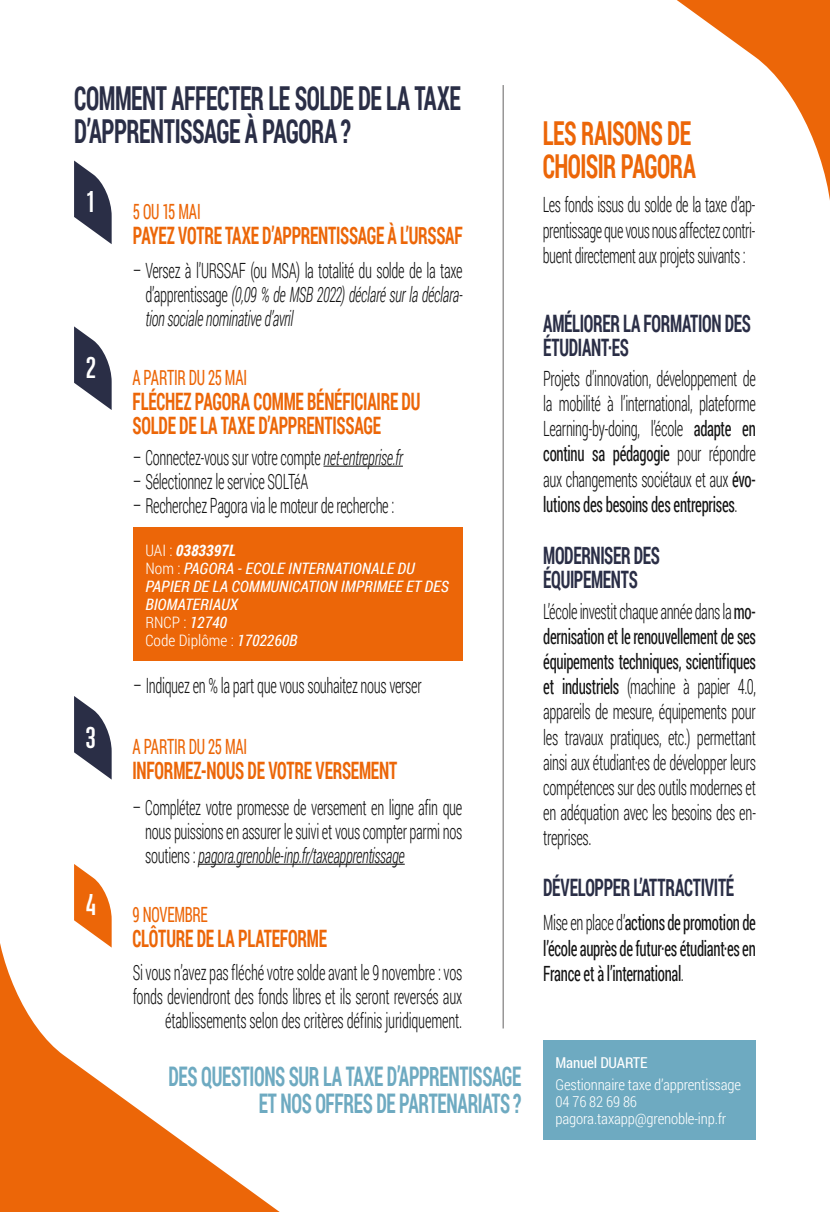
<style>
.page{position:relative;width:830px;height:1212px;background:#fff}
.page>*{position:absolute;margin:0;border:0;box-sizing:border-box;transform-origin:0 0}
.t1{font:700 33px/33px "Roboto Condensed";letter-spacing:-.02em;color:#2a2e46;scale:.7 1}
.t2{font:700 33px/33px "Roboto Condensed";letter-spacing:-.02em;color:#ec6608;scale:.7 1}
.t3{font:700 30px "Ando";color:#fff}
.t4{font:700 27px/27px "Roboto Condensed";letter-spacing:-.015em;color:#6eaac1;text-align:right;scale:.69 1}
.t5{font:700 24px/24px "Roboto Condensed";letter-spacing:-.015em;color:#ec6608;scale:.7 1}
.t6{font:700 24px/24px "Roboto Condensed";letter-spacing:-.015em;color:#2a2e46;scale:.7 1}
.t7{font:300 21px/25.2px "Roboto Condensed";letter-spacing:-.02em;color:#131313;text-align:justify;scale:.7 1}
.t8{font:italic 300 21px/24px "Roboto Condensed";letter-spacing:-.02em;color:#131313;text-align:justify;scale:.7 1}
.t9{font:300 21px/25.2px "Roboto Condensed";letter-spacing:-.02em;color:#131313;text-align:justify;scale:.69 1}
.t10{font:21px/25.2px "Roboto Condensed";letter-spacing:-.02em;color:#131313;text-align:justify;scale:.7 1}
.t11{font:21px "Roboto Condensed";letter-spacing:-.015em;color:#ec6608;scale:.7 1}
.t12{font:italic 15.75px/18px "Roboto Condensed";color:#fff}
.t13{font:300 15px/17.2px "Roboto Condensed";letter-spacing:-.01em;color:#fff}
.t14{font:15px "Roboto Condensed";letter-spacing:-.01em;color:#fff}
.s1{font-style:normal}
.s2{font-style:italic}
.s3{font-weight:300;font-style:normal}
.s4{font-weight:700}
.s5{font-weight:400}
.s6{font-weight:300}
</style>
<div class="page">
<svg style="left:0;top:660px;width:332px;height:552px"></svg>
<svg style="left:677px;top:0;width:152px;height:195px"></svg>
<hr style="left:502px;top:85px;width:1px;height:943px;background:#646363">
<svg style="left:74px;top:161px;width:38px;height:83px"></svg>
<svg style="left:74px;top:326px;width:38px;height:84px"></svg>
<hr style="left:323px;top:466px;width:80px;height:1px;background:#131313">
<div style="left:133px;top:527px;width:329px;height:133px;background:#ec6608"></div>
<svg style="left:74px;top:864px;width:38px;height:83px"></svg>
<svg style="left:74px;top:696px;width:38px;height:83px"></svg>
<hr style="left:198px;top:864px;width:206px;height:1px;background:#131313">
<div style="left:542px;top:1040px;width:213px;height:100px;background:#6eaac1"></div>
<h1 class="t1" style="left:74px;top:81px;width:554px">COMMENT AFFECTER LE SOLDE DE LA TAXE<br>D’APPRENTISSAGE À PAGORA ?</h1>
<h2 class="t3" style="left:87px;top:186px;width:10px">1</h2>
<p class="t11" style="left:133px;top:197px;width:98px">5 OU 15 MAI</p>
<p class="t5" style="left:133px;top:223px;width:472px">PAYEZ VOTRE TAXE D’APPRENTISSAGE À L’URSSAF</p>
<p class="t8" style="left:145px;top:258px;width:454px;text-indent:-13px"><span class="s1">– Versez à l’URSSAF (ou MSA) la totalité du solde de la taxe d’apprentissage</span> (0,09 % de MSB 2022) déclaré sur la déclara&shy;tion sociale nominative d’avril</p>
<p class="t11" style="left:86px;top:363px;width:232px"><sup>2</sup> A PARTIR DU 25 MAI</p>
<p class="t5" style="left:132px;top:388px;width:412px">FLÉCHEZ PAGORA COMME BÉNÉFICIAIRE DU<br>SOLDE DE LA TAXE D’APPRENTISSAGE</p>
<p class="t7" style="left:133px;top:444px;width:387px">– Connectez-vous sur votre compte <span class="s2">net-entreprise.fr</span></p>
<p class="t7" style="left:133px;top:468px;width:252px">– Sélectionnez le service SOLTéA</p>
<p class="t7" style="left:133px;top:492px;width:375px">– Recherchez Pagora via le moteur de recherche :</p>
<p class="t12" style="left:145px;top:541px;width:304px"><span class="s3">UAI :</span> <span class="s4">0383397L<br></span><span class="s3">Nom :</span> PAGORA - ECOLE INTERNATIONALE DU<br>PAPIER DE LA COMMUNICATION IMPRIMEE ET DES<br>BIOMATERIAUX<br><span class="s3">RNCP :</span> 12740<br><span class="s3">Code Diplôme :</span> 1702260B</p>
<h2 class="t3" style="left:86px;top:721px;width:12px">3</h2>
<p class="t7" style="left:133px;top:673px;width:413px">– Indiquez en % la part que vous souhaitez nous verser</p>
<p class="t11" style="left:132px;top:732px;width:165px">A PARTIR DU 25 MAI</p>
<p class="t5" style="left:132px;top:757px;width:379px">INFORMEZ-NOUS DE VOTRE VERSEMENT</p>
<p class="t7" style="left:145px;top:794px;width:454px;line-height:24px;text-indent:-13px">– Complétez votre promesse de versement en ligne afin que nous puissions en assurer le suivi et vous compter parmi nos soutiens : <span class="s2">pagora.grenoble-inp.fr/taxeapprentissage</span></p>
<p class="t11" style="left:86px;top:900px;width:176px"><sup>4</sup> 9 NOVEMBRE</p>
<p class="t5" style="left:132px;top:925px;width:279px">CLÔTURE DE LA PLATEFORME</p>
<p class="t7" style="left:133px;top:960px;width:472px;line-height:24px;text-align:right">Si vous n’avez pas fléché votre solde avant le 9 novembre : vos fonds deviendront des fonds libres et ils seront reversés aux établissements selon des critères définis juridiquement.</p>
<p class="t4" style="left:168px;top:1062px;width:512px">DES QUESTIONS SUR LA TAXE D’APPRENTISSAGE<br>ET NOS OFFRES DE PARTENARIATS ?</p>
<h1 class="t2" style="left:542px;top:116px;width:220px">LES RAISONS DE<br>CHOISIR PAGORA</h1>
<p class="t9" style="left:542px;top:192px;width:309px">Les fonds issus du solde de la taxe d’ap&shy;prentissage que vous nous affectez contri&shy;buent directement aux projets suivants :</p>
<p class="t6" style="left:543px;top:310px;width:298px">AMÉLIORER LA FORMATION DES<br>ÉTUDIANT·ES</p>
<p class="t7" style="left:543px;top:365px;width:305px">Projets d’innovation, développement de la mobilité à l’international, plateforme Learning-by-doing, l’école <span class="s5">adapte en continu sa pédagogie</span> pour répondre aux changements sociétaux et aux <span class="s5">évo&shy;lutions des besoins des entreprises</span>.</p>
<p class="t6" style="left:543px;top:543px;width:168px">MODERNISER DES<br>ÉQUIPEMENTS</p>
<p class="t7" style="left:543px;top:598px;width:305px">L’école investit chaque année dans la <span class="s5">mo&shy;dernisation et le renouvellement de ses équipements techniques, scientifiques et industriels</span> (machine à papier 4.0, appareils de mesure, équipements pour les travaux pratiques, etc.) permettant ainsi aux étudiant·es de développer leurs compétences sur des outils modernes et en adéquation avec les besoins des en&shy;treprises.</p>
<p class="t6" style="left:543px;top:875px;width:274px">DÉVELOPPER L’ATTRACTIVITÉ</p>
<p class="t10" style="left:543px;top:909px;width:305px"><span class="s6">Mise en place d’</span>actions de promotion de l’école auprès de futur·es étudiant·es en France et à l’international<span class="s6">.</span></p>
<p class="t14" style="left:555px;top:1052px;width:94px">Manuel DUARTE</p>
<p class="t13" style="left:555px;top:1075px;width:187px">Gestionnaire taxe d’apprentissage<br>04 76 82 69 86 pagora.taxapp@grenoble-inp.fr</p>
</div>
